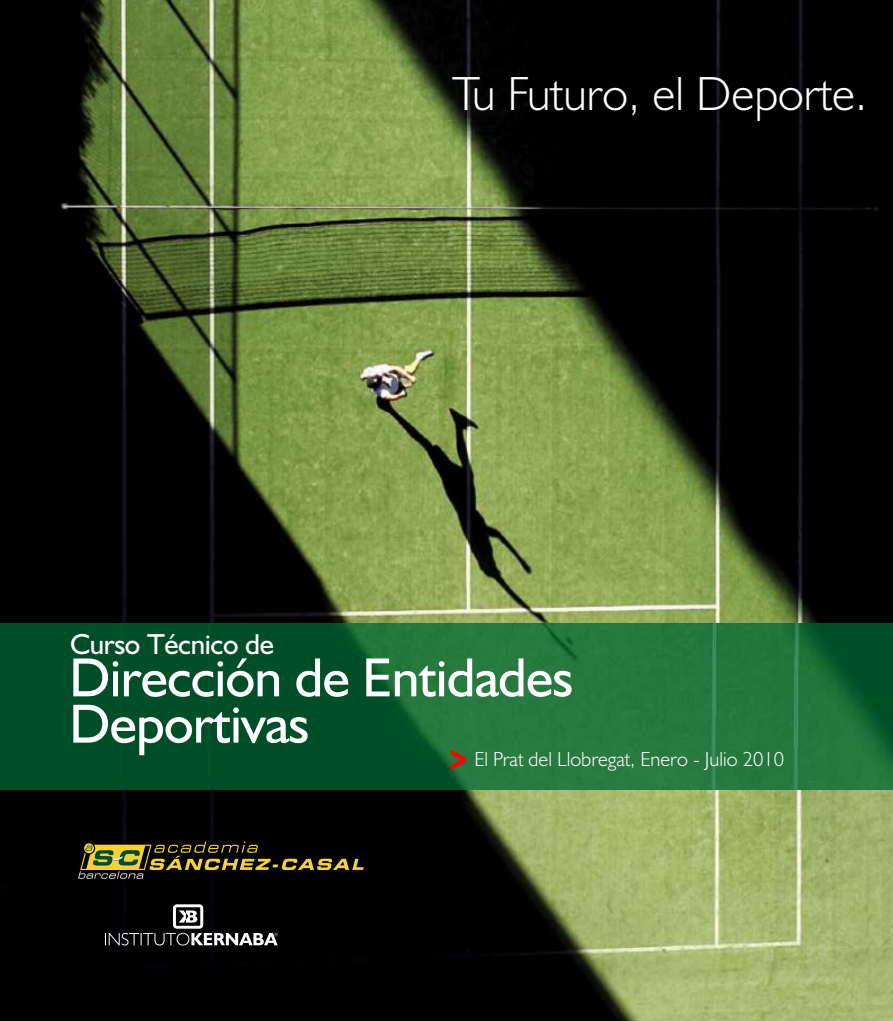
<style>
.page{position:relative;width:893px;height:1021px;background:#fff}
.page>*{position:absolute;margin:0;border:0;box-sizing:border-box;transform-origin:0 0}
.t1{font:55.35px/46.2px "Humanist 521 BT";letter-spacing:-.015em;color:#fff}
.t2{font:300 48.15px "Humanist 521 BT";color:#fff}
.t3{font:29.1px "Humanist 521 BT";letter-spacing:-.015em;color:#fff}
.t4{font:300 20.4px "Humanist 521 BT";color:#fff}
.s1{font-family:"Arial";font-weight:700;font-size:37.35px;color:#f00}
</style>
<div class="page">
<img style="left:0;top:0;width:893px;height:1020px">
<img style="left:0;top:623px;width:893px;height:166px">
<svg style="left:105px;top:904px;width:173px;height:41px;background:#2c2c2c"></svg>
<svg style="left:78px;top:841px;width:286px;height:37px;background:#3c3613"></svg>
<h2 class="t2" style="left:452px;top:73px;width:417px">Tu Futuro, el Deporte.</h2>
<h3 class="t3" style="left:70px;top:632px;width:205px">Curso Técnico de</h3>
<h1 class="t1" style="left:69px;top:658px;width:505px">Dirección de Entidades<br>Deportivas</h1>
<p class="t4" style="left:450px;top:750px;width:336px"><span class="s1">&gt;</span> El Prat del Llobregat, Enero - Julio 2010</p>
</div>
